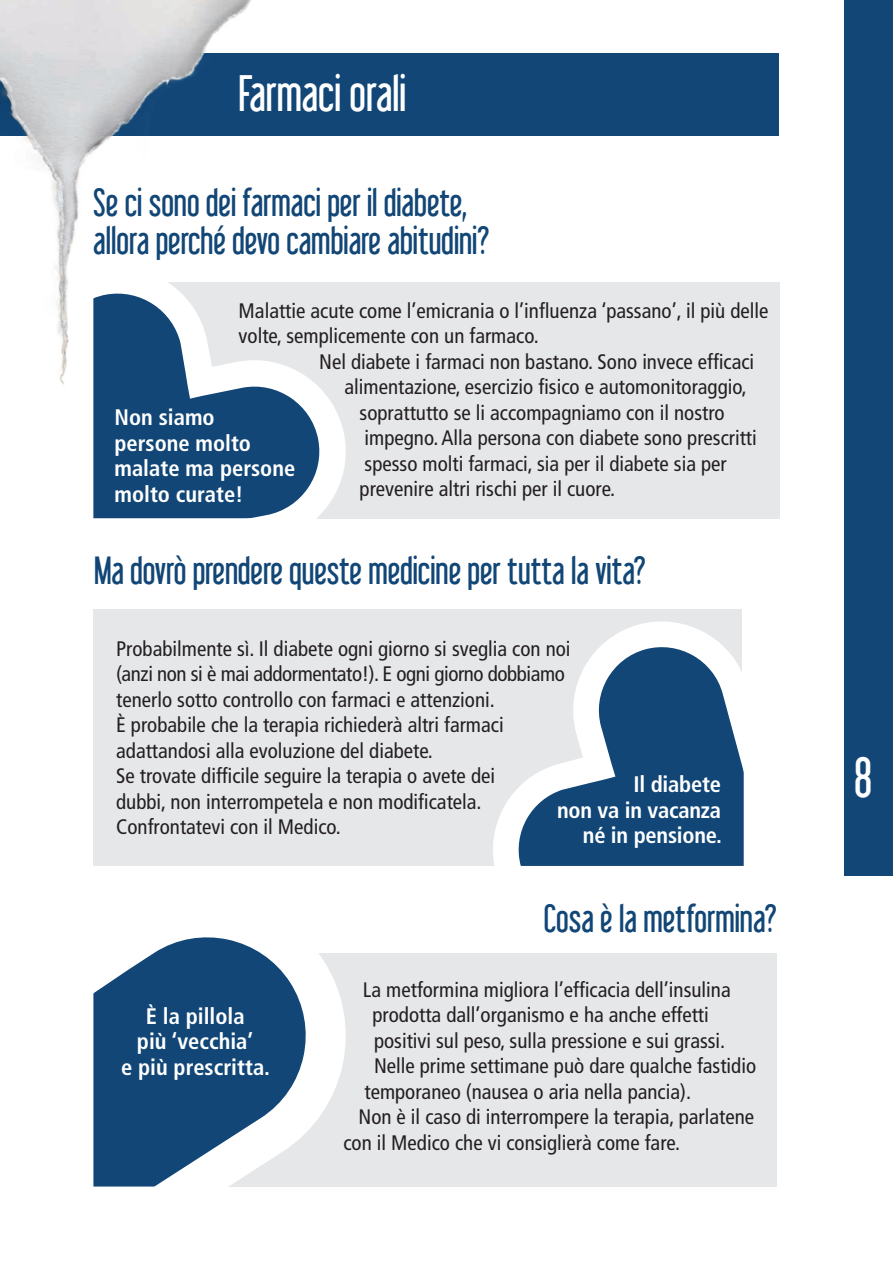
<style>
.page{position:relative;width:893px;height:1263px;background:#fff}
.page>*{position:absolute;margin:0;border:0;box-sizing:border-box;transform-origin:0 0}
.t1{font:49.5px "Libel Suit";color:#fff}
.t2{font:45px "Libel Suit";color:#fff}
.t3{font:34.5px/37.5px "Libel Suit";color:#114676}
.t4{font:700 condensed 22.5px/25.5px "Frutiger";color:#fff}
.t5{font:condensed 21px/25.5px "Frutiger";color:#231f20}
</style>
<div class="page">
<div style="left:0;top:54px;width:778px;height:82px;background:#114676"></div>
<div style="left:93px;top:610px;width:648px;height:256px;background:#e6e7e9"></div>
<div style="left:93px;top:282px;width:686px;height:236px;background:#e6e7e9"></div>
<img style="left:0;top:0;width:258px;height:385px">
<div style="left:94px;top:952px;width:682px;height:234px;background:#e6e7e9"></div>
<svg style="left:93px;top:282px;width:253px;height:236px;fill:#114676"></svg>
<svg style="left:93px;top:937px;width:253px;height:249px;background:#6385a4"></svg>
<svg style="left:493px;top:618px;width:251px;height:248px;fill:#114676"></svg>
<div style="left:844px;top:0;width:49px;height:875px;background:#114676"></div>
<h2 class="t2" style="left:239px;top:66px;width:169px">Farmaci orali</h2>
<h3 class="t3" style="left:93px;top:184px;width:397px">Se ci sono dei farmaci per il diabete, allora perché devo cambiare abitudini?</h3>
<p class="t5" style="left:239px;top:298px;width:531px">Malattie acute come l’emicrania o l’influenza ‘passano’, il più delle volte, semplicemente con un farmaco.</p>
<p class="t5" style="left:319px;top:349px;width:437px">Nel diabete i farmaci non bastano. Sono invece efficaci</p>
<p class="t5" style="left:344px;top:374px;width:404px">alimentazione, esercizio fisico e automonitoraggio,</p>
<p class="t5" style="left:360px;top:400px;width:367px">soprattutto se li accompagniamo con il nostro</p>
<p class="t5" style="left:365px;top:425px;width:394px">impegno. Alla persona con diabete sono prescritti</p>
<p class="t5" style="left:365px;top:451px;width:364px">spesso molti farmaci, sia per il diabete sia per</p>
<p class="t5" style="left:360px;top:476px;width:257px">prevenire altri rischi per il cuore.</p>
<p class="t4" style="left:115px;top:405px;width:182px">Non siamo persone molto malate ma persone molto curate!</p>
<h3 class="t3" style="left:94px;top:552px;width:553px">Ma dovrò prendere queste medicine per tutta la vita?</h3>
<p class="t5" style="left:116px;top:636px;width:456px">Probabilmente sì. Il diabete ogni giorno si sveglia con noi (anzi non si è mai addormentato!). E ogni giorno dobbiamo tenerlo sotto controllo con farmaci e attenzioni.<br>È probabile che la terapia richiederà altri farmaci adattandosi alla evoluzione del diabete.<br>Se trovate difficile seguire la terapia o avete dei<br>dubbi, non interrompetela e non modificatela.<br>Confrontatevi con il Medico.</p>
<p class="t4" style="left:557px;top:772px;width:166px;text-align:right">Il diabete<br>non va in vacanza né in pensione.</p>
<p class="t4" style="left:121px;top:1003px;width:151px;text-align:center">È la pillola<br>più ‘vecchia’<br>e più prescritta.</p>
<h3 class="t3" style="left:544px;top:899px;width:234px">Cosa è la metformina?</h3>
<p class="t5" style="left:363px;top:977px;width:369px">La metformina migliora l’efficacia dell’insulina</p>
<p class="t5" style="left:372px;top:1002px;width:338px">prodotta dall’organismo e ha anche effetti</p>
<p class="t5" style="left:374px;top:1028px;width:353px">positivi sul peso, sulla pressione e sui grassi.</p>
<p class="t5" style="left:374px;top:1053px;width:384px">Nelle prime settimane può dare qualche fastidio</p>
<p class="t5" style="left:364px;top:1079px;width:328px">temporaneo (nausea o aria nella pancia).</p>
<p class="t5" style="left:358px;top:1104px;width:397px">Non è il caso di interrompere la terapia, parlatene</p>
<p class="t5" style="left:343px;top:1130px;width:338px">con il Medico che vi consiglierà come fare.</p>
<h1 class="t1" style="left:854px;top:748px;width:20px">8</h1>
</div>
